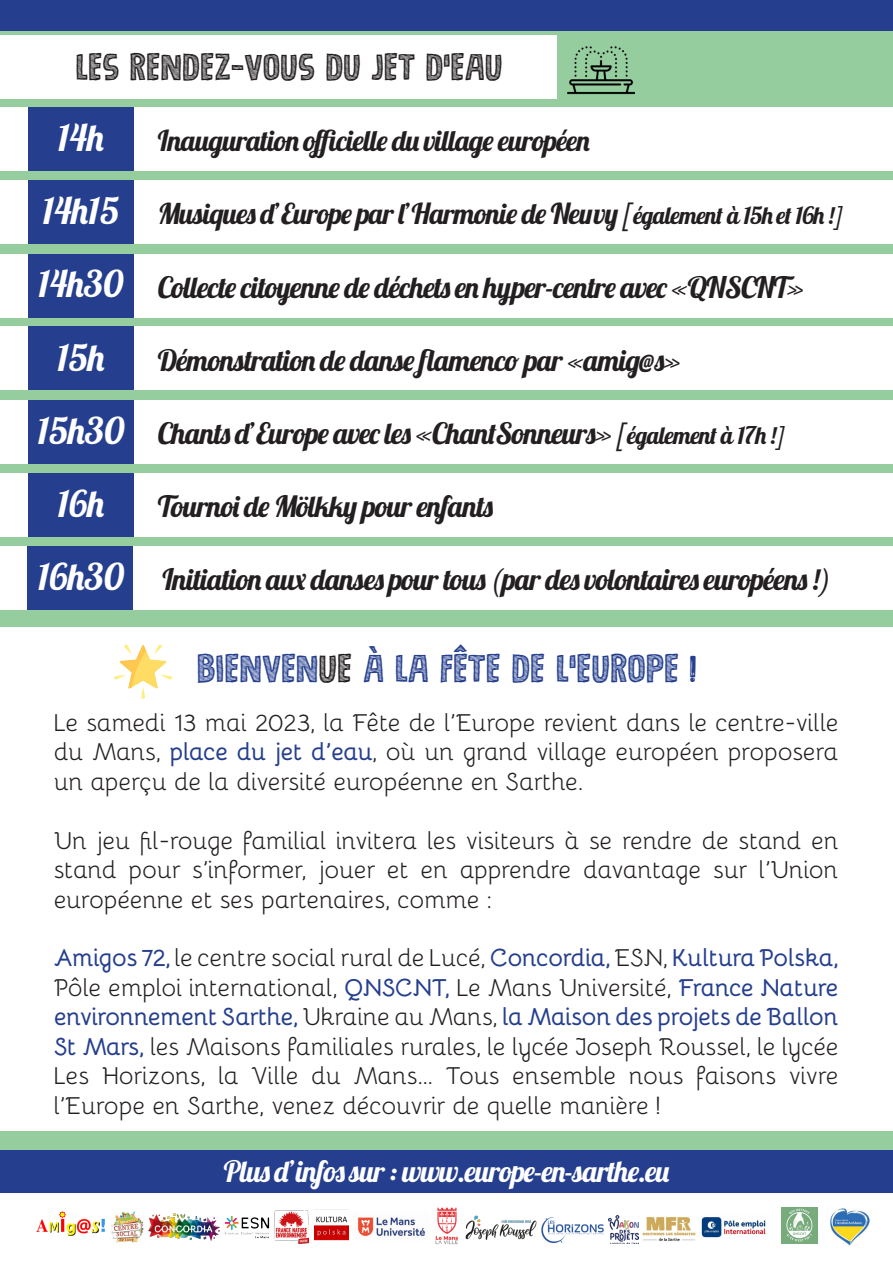
<style>
.page{position:relative;width:893px;height:1263px;background:#fff}
.page>*{position:absolute;margin:0;border:0;box-sizing:border-box;transform-origin:0 0}
.t1{font:36.9px "Lobster 1.4";color:#fff}
.t2{font:30px "Bouledoug DEMO";color:#253f8e}
.t3{font:29.4px "Lobster 1.4";letter-spacing:-.03em;color:#231f20}
.t4{font:29.4px "Lobster 1.4";letter-spacing:-.01em;color:#231f20}
.t5{font:29.4px "Lobster 1.4";letter-spacing:-.01em;color:#fff}
.t6{font:28.65px "Lobster 1.4";letter-spacing:-.03em;color:#231f20}
.t7{font:28.65px "Lobster 1.4";letter-spacing:-.01em;color:#231f20}
.t8{font:28.65px "Bouledoug DEMO";color:#231f20}
.t9{font:24.6px/29.5px "Bellota";letter-spacing:-.02em;color:#231f20;text-align:justify}
.s1{font-size:24px}
.s2{font-size:28.65px}
.s3{color:#231f20}
.s4{font-family:"BULLES DE CHOCOLATS"}
.s5{font-weight:700;color:#253f8e}
</style>
<div class="page">
<div style="left:0;top:0;width:893px;height:1193px;background:#95cd9e"></div>
<div style="left:0;top:0;width:893px;height:31px;background:#253f8e"></div>
<div style="left:0;top:35px;width:556px;height:64px;background:#fff"></div>
<div style="left:0;top:181px;width:893px;height:63px;background:#fff"></div>
<div style="left:28px;top:181px;width:106px;height:63px;background:#253f8e"></div>
<div style="left:0;top:254px;width:893px;height:63px;background:#fff"></div>
<div style="left:28px;top:254px;width:106px;height:63px;background:#253f8e"></div>
<div style="left:0;top:327px;width:893px;height:63px;background:#fff"></div>
<div style="left:28px;top:327px;width:106px;height:63px;background:#253f8e"></div>
<div style="left:0;top:473px;width:893px;height:64px;background:#fff"></div>
<div style="left:28px;top:473px;width:106px;height:64px;background:#253f8e"></div>
<div style="left:0;top:546px;width:893px;height:64px;background:#fff"></div>
<div style="left:27px;top:546px;width:106px;height:64px;background:#253f8e"></div>
<div style="left:0;top:1150px;width:893px;height:43px;background:#253f8e"></div>
<img style="left:37px;top:1212px;width:68px;height:23px">
<img style="left:314px;top:1209px;width:34px;height:32px">
<img style="left:111px;top:1211px;width:33px;height:32px">
<div style="left:0;top:107px;width:893px;height:64px;background:#fff"></div>
<div style="left:28px;top:107px;width:106px;height:64px;background:#253f8e"></div>
<div style="left:0;top:627px;width:893px;height:504px;background:#fff"></div>
<div style="left:0;top:400px;width:893px;height:63px;background:#fff"></div>
<div style="left:28px;top:400px;width:106px;height:63px;background:#253f8e"></div>
<img style="left:115px;top:644px;width:56px;height:55px">
<img style="left:567px;top:46px;width:67px;height:49px">
<img style="left:148px;top:1214px;width:71px;height:26px">
<img style="left:224px;top:1216px;width:46px;height:23px">
<img style="left:609px;top:1215px;width:29px;height:28px">
<img style="left:701px;top:1217px;width:65px;height:21px">
<img style="left:781px;top:1207px;width:36px;height:36px">
<img style="left:275px;top:1211px;width:34px;height:32px">
<img style="left:830px;top:1208px;width:39px;height:38px">
<img style="left:358px;top:1217px;width:67px;height:20px">
<img style="left:435px;top:1207px;width:23px;height:38px">
<img style="left:465px;top:1215px;width:72px;height:25px">
<img style="left:642px;top:1217px;width:54px;height:24px">
<img style="left:541px;top:1217px;width:63px;height:26px">
<p class="t8" style="left:76px;top:44px;width:429px">LES RENDEZ-VOUS DU JET D’EAU</p>
<p class="t1" style="left:58px;top:114px;width:47px">14h</p>
<p class="t7" style="left:158px;top:122px;width:433px">Inauguration officielle du village européen</p>
<p class="t1" style="left:42px;top:187px;width:78px">14h15</p>
<p class="t6" style="left:158px;top:195px;width:687px">Musiques d’Europe par l’Harmonie de Neuvy [<span class="s1">également à 15h et 16h !]</span></p>
<p class="t1" style="left:38px;top:260px;width:87px">14h30</p>
<p class="t1" style="left:57px;top:334px;width:49px">15h</p>
<p class="t4" style="left:158px;top:268px;width:648px">Collecte citoyenne de déchets en hyper-centre avec <span class="s2">«</span>QNSCNT»</p>
<p class="t3" style="left:158px;top:341px;width:525px">Démonstration de danse flamenco par <span class="s2">«</span>amig@s»</p>
<p class="t1" style="left:38px;top:407px;width:88px">15h30</p>
<p class="t3" style="left:158px;top:415px;width:629px">Chants d’Europe avec les «ChantSonneurs» <span class="s2">[</span><span class="s1">également à 17h !]</span></p>
<p class="t1" style="left:58px;top:480px;width:48px">16h</p>
<p class="t1" style="left:38px;top:553px;width:88px">16h30</p>
<p class="t3" style="left:158px;top:488px;width:337px">Tournoi de Mölkky pour enfants</p>
<p class="t3" style="left:162px;top:561px;width:670px">Initiation aux danses pour tous (par des volontaires européens !)</p>
<p class="t2" style="left:197px;top:644px;width:501px">BIENVEN<span class="s3">UE</span> À LA FÊTE DE L’EUROPE <span class="s4">!</span></p>
<p class="t9" style="left:54px;top:706px;width:786px">Le samedi 13 mai 2023, la Fête de l’Europe revient dans le centre-ville du Mans, <span class="s5">place du jet d’eau</span>, où un grand village européen proposera un aperçu de la diversité européenne en Sarthe.</p>
<p class="t9" style="left:54px;top:824px;width:786px">Un jeu fil-rouge familial invitera les visiteurs à se rendre de stand en stand pour s’informer, jouer et en apprendre davantage sur l’Union européenne et ses partenaires, comme :</p>
<p class="t9" style="left:54px;top:942px;width:786px"><span class="s5">Amigos 72,</span> le centre social rural de Lucé, <span class="s5">Concordia,</span> ESN, <span class="s5">Kultura Polska, </span>Pôle emploi international, <span class="s5">QNSCNT,</span> Le Mans Université, <span class="s5">France Nature environnement Sarthe,</span> Ukraine au Mans, <span class="s5">la Maison des projets de Ballon St Mars,</span> les Maisons familiales rurales, le lycée Joseph Roussel, le lycée Les Horizons, la Ville du Mans... Tous ensemble nous faisons vivre l’Europe en Sarthe, venez découvrir de quelle manière !</p>
<p class="t5" style="left:224px;top:1152px;width:447px">Plus d’infos sur : www.europe-en-sarthe.eu</p>
</div>
